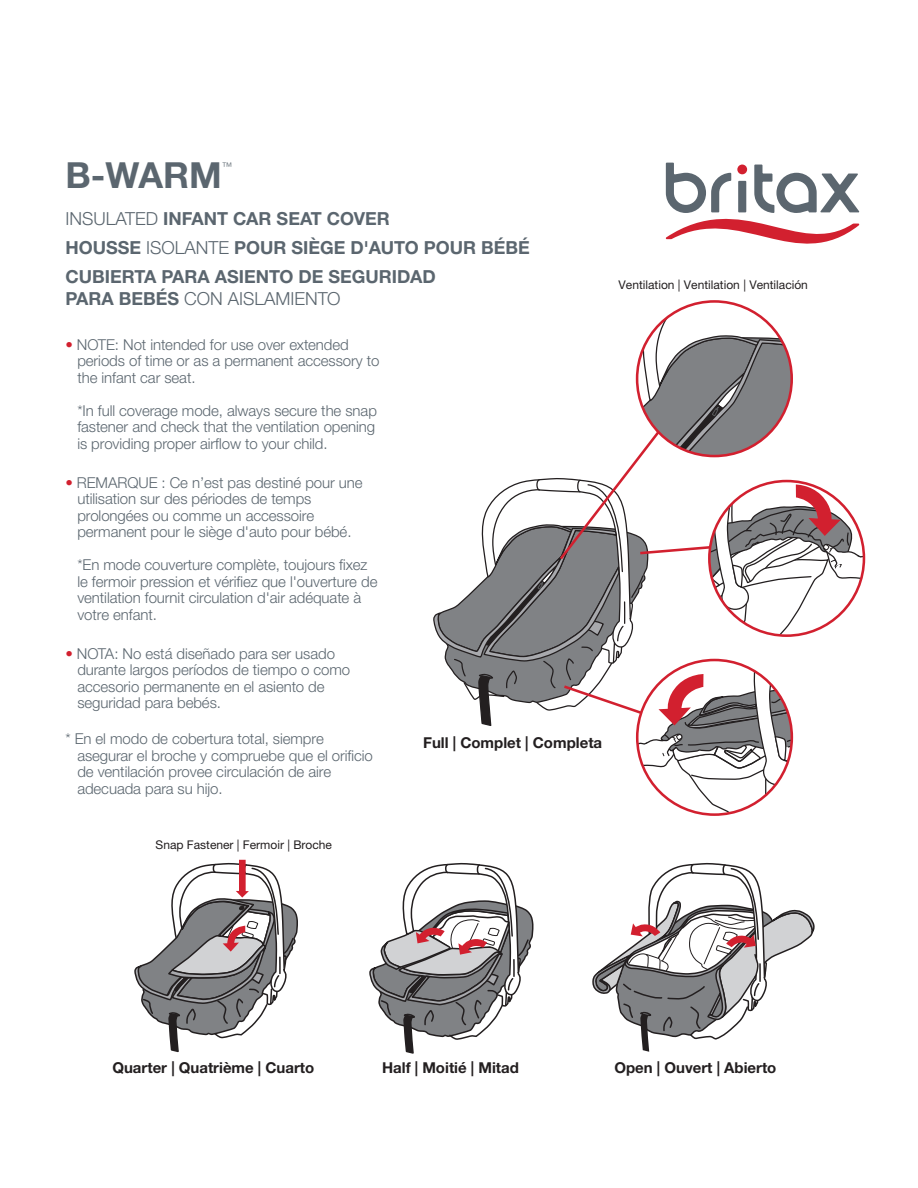
<style>
.page{position:relative;width:918px;height:1188px;background:#fff}
.page>*{position:absolute;margin:0;border:0;box-sizing:border-box;transform-origin:0 0}
.t1{font:700 36px "Helvetica Neue LTW1 G";color:#5b666f}
.t2{font:700 18px/29.1px "Helvetica Neue LTW1 G";color:#5b666f}
.t3{font:300 18px "Helvetica Neue LTW1 G";color:#5b666f}
.t4{font:300 15px/16.5px "Helvetica Neue LTW1 G";letter-spacing:-.005em;color:#5b666f}
.t5{font:700 15px "Helvetica Neue LTW1 G";color:#231f20}
.t6{font:12px "Helvetica Neue LTW1 G";color:#231f20}
.t7{font:300 10.5px "Helvetica Neue LTW1 G";color:#5b666f}
.s1{font-weight:300}
.s2{font-weight:700}
.s3{color:#d2202f}
</style>
<div class="page">
<svg style="left:665px;top:163px;width:195px;height:81px"></svg>
<svg style="left:134px;top:860px;width:164px;height:193px"></svg>
<svg style="left:369px;top:862px;width:164px;height:192px"></svg>
<svg style="left:592px;top:862px;width:223px;height:190px"></svg>
<svg style="left:433px;top:301px;width:431px;height:514px"></svg>
<div style="left:636px;top:300px;width:157px;height:157px;border:3px solid #d2202f;border-radius:50%"></div>
<h1 class="t1" style="left:65px;top:153px;width:158px">B-WARM</h1>
<p class="t7" style="left:222px;top:160px;width:12px">™</p>
<p class="t2" style="left:65px;top:204px;width:466px"><span class="s1">INSULATED</span> INFANT CAR SEAT COVER<br>HOUSSE <span class="s1">ISOLANTE</span> POUR SIÈGE D'AUTO POUR BÉBÉ<br>CUBIERTA PARA ASIENTO DE SEGURIDAD</p>
<p class="t3" style="left:65px;top:287px;width:277px"><span class="s2">PARA BEBÉS</span> CON AISLAMIENTO</p>
<p class="t4" style="left:77px;top:336px;width:304px;text-indent:-12px"><span class="s3">•</span> NOTE: Not intended for use over extended periods of time or as a permanent accessory to the infant car seat.</p>
<p class="t4" style="left:77px;top:402px;width:301px;text-align:justify">*In full coverage mode, always secure the snap fastener and check that the ventilation opening is providing proper airflow to your child.</p>
<p class="t4" style="left:77px;top:474px;width:287px;text-indent:-12px"><span class="s3">•</span> REMARQUE : Ce n’est pas destiné pour une utilisation sur des périodes de temps prolongées ou comme un accessoire permanent pour le siège d'auto pour bébé.</p>
<p class="t4" style="left:77px;top:556px;width:302px">*En mode couverture complète, toujours fixez le fermoir pression et vérifiez que l'ouverture de ventilation fournit circulation d'air adéquate à votre enfant.</p>
<p class="t4" style="left:77px;top:645px;width:274px;text-indent:-12px"><span class="s3">•</span> NOTA: No está diseñado para ser usado durante largos períodos de tiempo o como accesorio permanente en el asiento de seguridad para bebés.</p>
<p class="t4" style="left:77px;top:730px;width:297px;text-indent:-12px">* En el modo de cobertura total, siempre asegurar el broche y compruebe que el orificio de ventilación provee circulación de aire adecuada para su hijo.</p>
<p class="t5" style="left:423px;top:733px;width:181px">Full | Complet | Completa</p>
<p class="t6" style="left:619px;top:278px;width:191px">Ventilation | Ventilation | Ventilación</p>
<p class="t6" style="left:156px;top:838px;width:178px">Snap Fastener | Fermoir | Broche</p>
<p class="t5" style="left:112px;top:1059px;width:203px">Quarter | Quatrième | Cuarto</p>
<p class="t5" style="left:382px;top:1059px;width:138px">Half | Moitié | Mitad</p>
<p class="t5" style="left:614px;top:1059px;width:164px">Open | Ouvert | Abierto</p>
</div>
